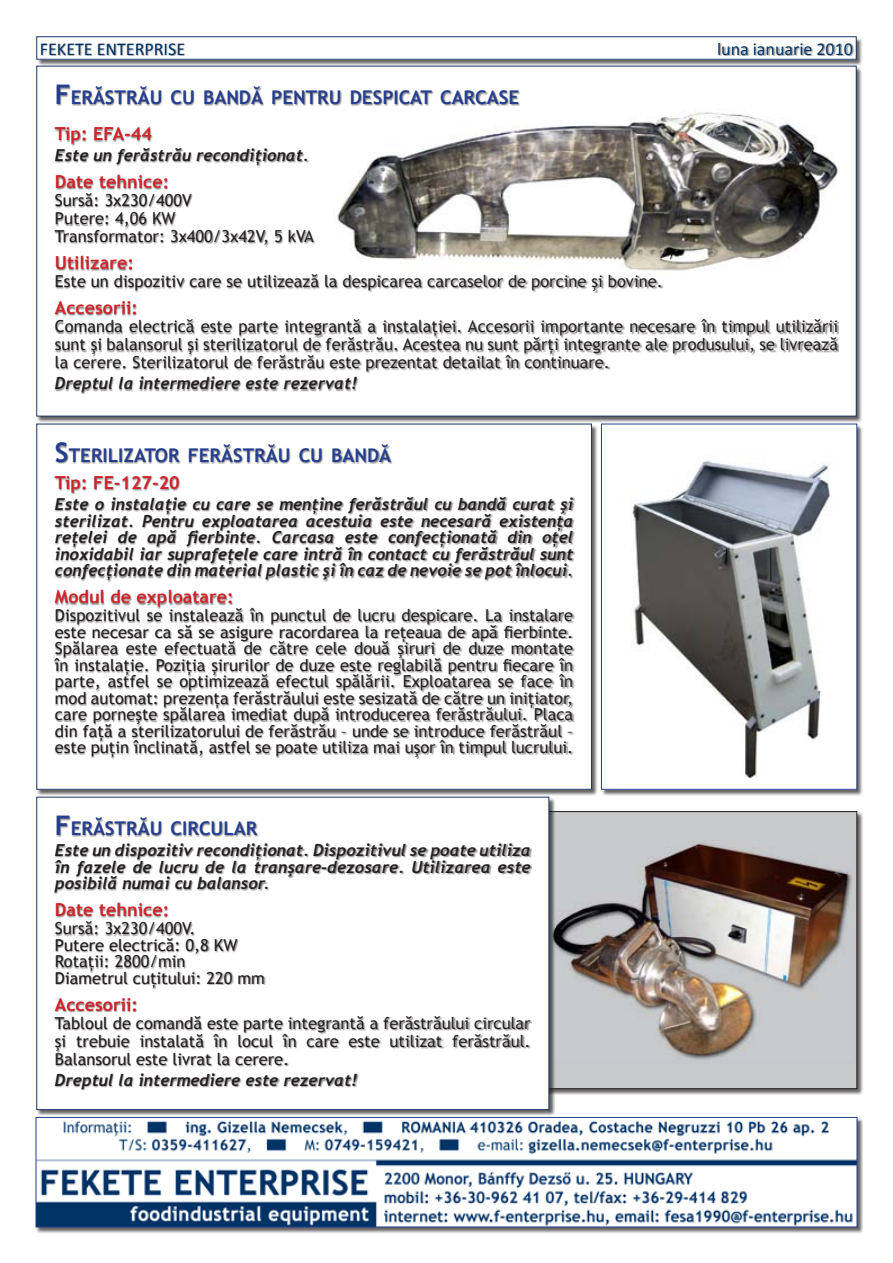
<style>
.page{position:relative;width:893px;height:1263px;background:#fff}
.page>*{position:absolute;margin:0;border:0;box-sizing:border-box;transform-origin:0 0}
.t1{font:700 18.9px "Trebuchet MS";color:#253f8e}
.t2{font:700 18px "Trebuchet MS";color:#d1232a}
.t3{font:18px "Calibri";color:#036}
.t4{font:16.5px/16.5px "Trebuchet MS";color:#231f20;text-align:justify}
.t5{font:italic 700 16.5px/16.5px "Trebuchet";color:#231f20;text-align:justify}
.s1{font-size:27px}
</style>
<div class="page">
<div style="left:36px;top:1117px;width:827px;height:116px;background:#231f20;opacity:.7"></div>
<img style="left:38px;top:1119px;width:817px;height:106px">
<div style="left:36px;top:1117px;width:821px;height:110px;border:1px solid #253f8e"></div>
<div style="left:37px;top:37px;width:825px;height:28px;background:#231f20;opacity:.7"></div>
<div style="left:37px;top:37px;width:819px;height:22px;background:#fff"></div>
<div style="left:41px;top:43px;width:812px;height:13px;background:#231f20;opacity:.5"></div>
<div style="left:512px;top:811px;width:351px;height:284px;background:#231f20;opacity:.7"></div>
<div style="left:512px;top:811px;width:345px;height:278px;background:#c7c8ca"></div>
<div style="left:36px;top:424px;width:562px;height:371px;background:#231f20;opacity:.7"></div>
<div style="left:37px;top:424px;width:554px;height:365px;background:#fff"></div>
<div style="left:54px;top:443px;width:521px;height:316px;background:#231f20;opacity:.5"></div>
<div style="left:36px;top:66px;width:826px;height:356px;background:#231f20;opacity:.7"></div>
<div style="left:37px;top:66px;width:819px;height:350px;background:#fff"></div>
<div style="left:55px;top:85px;width:784px;height:309px;background:#231f20;opacity:.5"></div>
<div style="left:601px;top:424px;width:262px;height:371px;background:#231f20;opacity:.7"></div>
<div style="left:601px;top:424px;width:256px;height:365px;background:#fff"></div>
<img style="left:631px;top:460px;width:199px;height:317px">
<img style="left:555px;top:843px;width:297px;height:217px">
<div style="left:36px;top:797px;width:519px;height:318px;background:#231f20;opacity:.7"></div>
<div style="left:37px;top:797px;width:512px;height:312px;background:#fff"></div>
<div style="left:54px;top:816px;width:478px;height:274px;background:#231f20;opacity:.5"></div>
<div style="left:37px;top:797px;width:512px;height:313px;border:1px solid #1a3564"></div>
<img style="left:333px;top:109px;width:505px;height:165px">
<p class="t3" style="left:40px;top:38px;width:147px">FEKETE ENTERPRISE</p>
<p class="t3" style="left:717px;top:38px;width:137px">luna ianuarie 2010</p>
<p class="t1" style="left:55px;top:86px;width:466px"><span class="s1">F</span> ERĂSTRĂU CU BANDĂ PENTRU DESPICAT CARCASE</p>
<p class="t2" style="left:55px;top:123px;width:99px">Tip: EFA-44</p>
<p class="t5" style="left:55px;top:147px;width:256px">Este un ferăstrău recondiţionat.</p>
<p class="t2" style="left:55px;top:171px;width:116px">Date tehnice:</p>
<p class="t4" style="left:55px;top:192px;width:138px">Sursă: 3x230/400V</p>
<p class="t4" style="left:55px;top:210px;width:122px">Putere: 4,06 KW</p>
<p class="t4" style="left:55px;top:228px;width:260px">Transformator: 3x400/3x42V, 5 kVA</p>
<p class="t2" style="left:55px;top:252px;width:81px">Utilizare:</p>
<p class="t4" style="left:55px;top:273px;width:609px">Este un dispozitiv care se utilizează la despicarea carcaselor de porcine şi bovine.</p>
<p class="t2" style="left:55px;top:297px;width:85px">Accesorii:</p>
<p class="t4" style="left:55px;top:318px;width:785px;line-height:18px">Comanda electrică este parte integrantă a instalaţiei. Accesorii importante necesare în timpul utilizării sunt şi balansorul şi sterilizatorul de ferăstrău. Acestea nu sunt părţi integrante ale produsului, se livrează la cerere. Sterilizatorul de ferăstrău este prezentat detailat în continuare.</p>
<p class="t5" style="left:55px;top:375px;width:304px">Dreptul la intermediere este rezervat!</p>
<p class="t1" style="left:55px;top:444px;width:338px"><span class="s1">S</span>TERILIZATOR FERĂSTRĂU CU BANDĂ</p>
<p class="t2" style="left:55px;top:471px;width:126px">Tip: FE-127-20</p>
<p class="t5" style="left:55px;top:496px;width:520px">Este o instalaţie cu care se menţine ferăstrăul cu bandă curat şi sterilizat. Pentru exploatarea acestuia este necesară existenţa reţelei de apă fierbinte. Carcasa este confecţionată din oţel inoxidabil iar suprafeţele care intră în contact cu ferăstrăul sunt confecţionate din material plastic şi în caz de nevoie se pot înlocui.</p>
<p class="t2" style="left:55px;top:585px;width:180px">Modul de exploatare:</p>
<p class="t4" style="left:55px;top:607px;width:520px">Dispozitivul se instalează în punctul de lucru despicare. La instalare este necesar ca să se asigure racordarea la reţeaua de apă fierbinte.<br>Spălarea este efectuată de către cele două şiruri de duze montate în instalaţie. Poziţia şirurilor de duze este reglabilă pentru fiecare în parte, astfel se optimizează efectul spălării. Exploatarea se face în mod automat: prezenţa ferăstrăului este sesizată de către un iniţiator, care porneşte spălarea imediat după introducerea ferăstrăului. Placa din faţă a sterilizatorului de ferăstrău – unde se introduce ferăstrăul – este puţin înclinată, astfel se poate utiliza mai uşor în timpul lucrului.</p>
<p class="t1" style="left:55px;top:817px;width:204px"><span class="s1">F</span> ERĂSTRĂU CIRCULAR</p>
<p class="t5" style="left:55px;top:842px;width:477px">Este un dispozitiv recondiţionat. Dispozitivul se poate utiliza în fazele de lucru de la tranşare-dezosare. Utilizarea este posibilă numai cu balansor.</p>
<p class="t2" style="left:55px;top:899px;width:116px">Date tehnice:</p>
<p class="t4" style="left:55px;top:920px;width:142px">Sursă: 3x230/400V.</p>
<p class="t4" style="left:55px;top:937px;width:184px">Putere electrică: 0,8 KW</p>
<p class="t4" style="left:55px;top:953px;width:132px">Rotaţii: 2800/min</p>
<p class="t4" style="left:55px;top:970px;width:211px">Diametrul cuţitului: 220 mm</p>
<p class="t2" style="left:55px;top:993px;width:85px">Accesorii:</p>
<p class="t4" style="left:55px;top:1014px;width:477px;line-height:18px">Tabloul de comandă este parte integrantă a ferăstrăului circular şi trebuie instalată în locul în care este utilizat ferăstrăul.<br>Balansorul este livrat la cerere.</p>
<p class="t5" style="left:55px;top:1072px;width:304px">Dreptul la intermediere este rezervat!</p>
</div>
